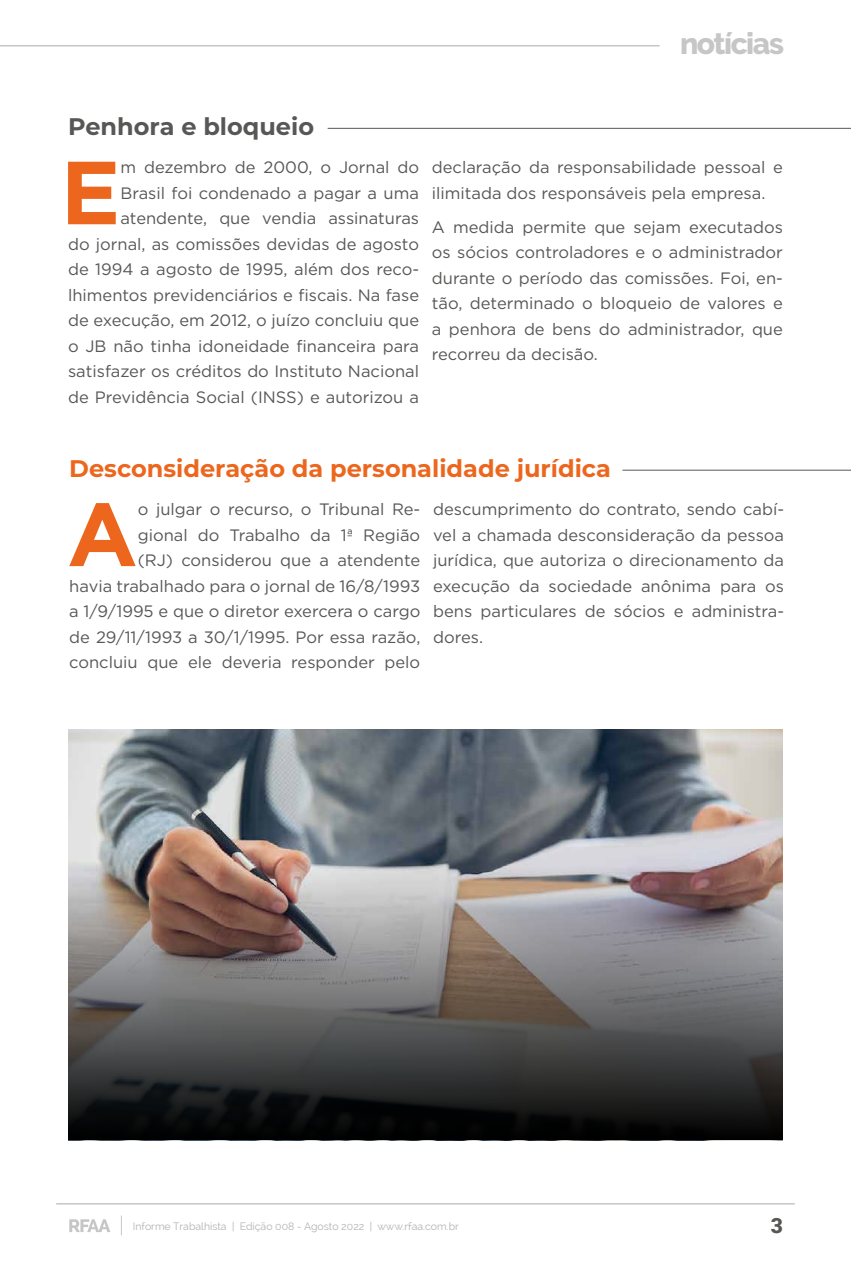
<style>
.page{position:relative;width:851px;height:1276px;background:#fff}
.page>*{position:absolute;margin:0;border:0;box-sizing:border-box;transform-origin:0 0}
.t1{font:700 89.4px "Gotham";color:#ec671d}
.t2{font:800 30px "Raleway";letter-spacing:-.05em;color:#c6c6c6}
.t3{font:700 24px "Montserrat";color:#ec671d}
.t4{font:700 24px "Montserrat";color:#575756}
.t5{font:900 21px "Roboto";color:#575756}
.t6{font:16.5px/25.5px "Gotham";color:#575756;text-align:right}
.t7{font:10.5px "Raleway";color:#b3b2b2}
</style>
<div class="page">
<hr style="left:622px;top:470px;width:228px;height:1px;background:#585856">
<img style="left:68px;top:729px;width:714px;height:138px">
<svg style="left:68px;top:867px;width:714px;height:273px;background:#615c5c"></svg>
<hr style="left:327px;top:128px;width:523px;height:1px;background:#585856">
<svg style="left:121px;top:1215px;width:1px;height:20px"></svg>
<hr style="left:56px;top:1203px;width:738px;height:1px;background:#c6c6c6">
<svg style="left:69px;top:1219px;width:41px;height:13px"></svg>
<hr style="left:0;top:45px;width:659px;height:1px;background:#c6c6c6">
<h3 class="t4" style="left:68px;top:110px;width:247px">Penhora e bloqueio</h3>
<h2 class="t2" style="left:680px;top:26px;width:105px">notícias</h2>
<p class="t6" style="left:68px;top:154px;width:352px">m dezembro de 2000, o Jornal do<br>Brasil foi condenado a pagar a uma atendente, que vendia assinaturas<br>do jornal, as comissões devidas de agosto de 1994 a agosto de 1995, além dos reco&shy;lhimentos previdenciários e fiscais. Na fase de execução, em 2012, o juízo concluiu que o JB não tinha idoneidade financeira para satisfazer os créditos do Instituto Nacional de Previdência Social (INSS) e autorizou a</p>
<p class="t6" style="left:432px;top:154px;width:352px;text-align:left">declaração da responsabilidade pessoal e ilimitada dos responsáveis pela empresa.</p>
<h1 class="t1" style="left:61px;top:141px;width:61px">E</h1>
<p class="t6" style="left:432px;top:214px;width:352px;text-align:justify">A medida permite que sejam executados os sócios controladores e o administrador durante o período das comissões. Foi, en&shy;tão, determinado o bloqueio de valores e a penhora de bens do administrador, que recorreu da decisão.</p>
<h3 class="t3" style="left:69px;top:451px;width:543px">Desconsideração da personalidade jurídica</h3>
<p class="t6" style="left:69px;top:496px;width:352px">o julgar o recurso, o Tribunal Re-<br>gional do Trabalho da 1ª Região<br>(RJ) considerou que a atendente<br>havia trabalhado para o jornal de 16/8/1993 a 1/9/1995 e que o diretor exercera o cargo de 29/11/1993 a 30/1/1995. Por essa razão, concluiu que ele deveria responder pelo</p>
<p class="t6" style="left:433px;top:496px;width:352px;text-align:justify">descumprimento do contrato, sendo cabí&shy;vel a chamada desconsideração da pessoa jurídica, que autoriza o direcionamento da execução da sociedade anônima para os bens particulares de sócios e administra&shy;dores.</p>
<h1 class="t1" style="left:67px;top:483px;width:72px">A</h1>
<p class="t7" style="left:133px;top:1220px;width:327px">Informe Trabalhista | Edição 008 - Agosto 2022 | www.rfaa.com.br</p>
<p class="t5" style="left:770px;top:1211px;width:14px">3</p>
</div>
